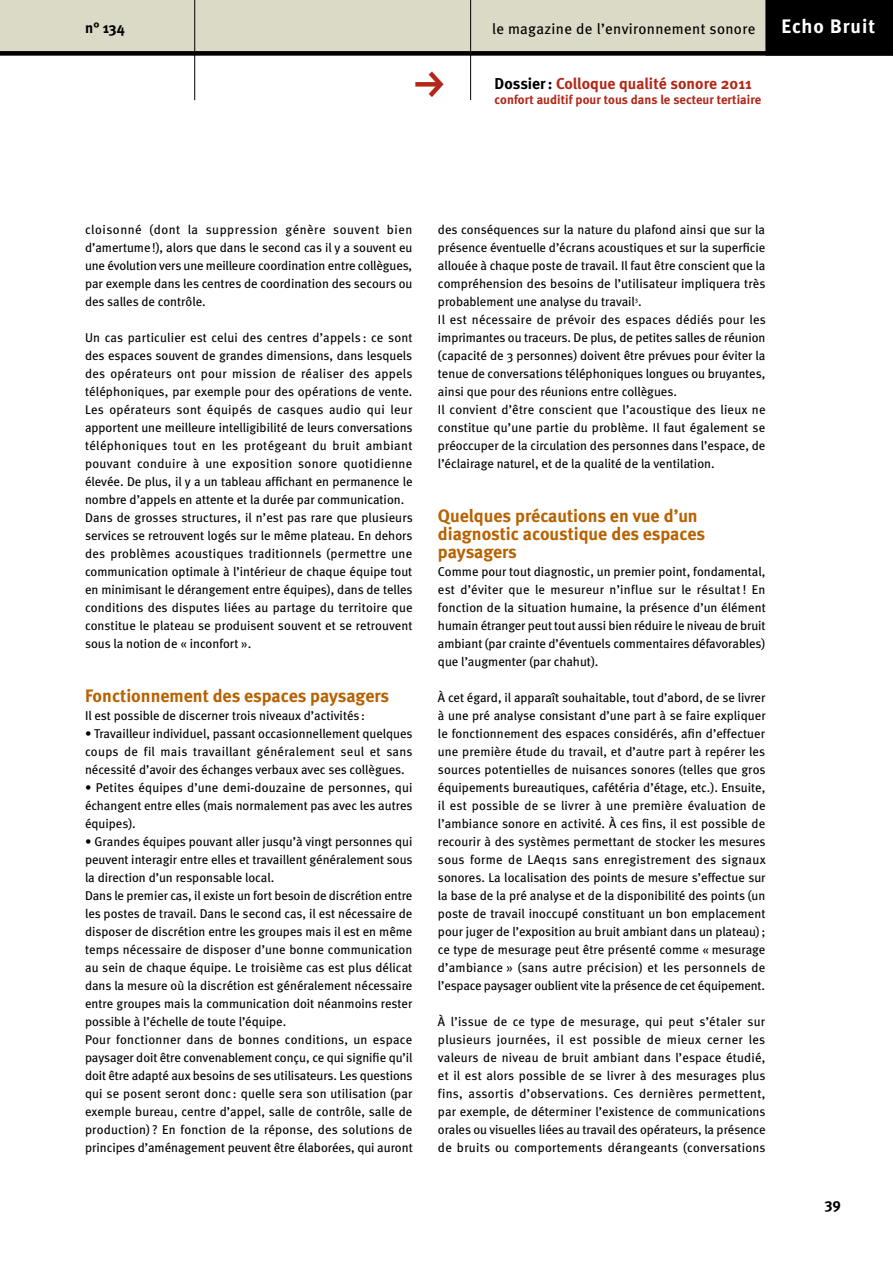
<style>
.page{position:relative;width:893px;height:1263px;background:#fff}
.page>*{position:absolute;margin:0;border:0;box-sizing:border-box;transform-origin:0 0}
.t1{font:45px "FF Dingbests";color:#b22717}
.t2{font:700 19.5px "Meta";letter-spacing:.05em;color:#fff}
.t3{font:700 18px/18px "Meta";color:#b76200}
.t4{font:700 15.75px "Meta";letter-spacing:.005em;color:#b22717}
.t5{font:15px "Meta";letter-spacing:.025em;color:#000}
.t6{font:700 15px "Meta";color:#000}
.t7{font:12.75px/18px "Meta";color:#000;text-align:justify}
.t8{font:700 12.75px "Meta";letter-spacing:.005em;color:#b22717}
.s1{color:#000}
</style>
<div class="page">
<div style="left:0;top:0;width:893px;height:56px;background:#dadac6"></div>
<hr style="left:470px;top:0;width:1px;height:100px;background:#000">
<hr style="left:194px;top:0;width:1px;height:100px;background:#000">
<div style="left:765px;top:0;width:128px;height:56px;background:#000"></div>
<div style="left:0;top:51px;width:893px;height:5px;background:#000"></div>
<p class="t6" style="left:85px;top:19px;width:41px">n° 134</p>
<h2 class="t2" style="left:782px;top:15px;width:95px">Echo Bruit</h2>
<h1 class="t1" style="left:405px;top:101px;width:35px;rotate:-90deg">g</h1>
<p class="t4" style="left:495px;top:74px;width:259px"><span class="s1">Dossier:</span> Colloque qualité sonore 2011</p>
<p class="t8" style="left:495px;top:92px;width:268px">confort auditif pour tous dans le secteur tertiaire</p>
<p class="t5" style="left:492px;top:20px;width:265px">le magazine de l’environnement sonore</p>
<p class="t7" style="left:85px;top:220px;width:329px">cloisonné (dont la suppression génère souvent bien d’amertume!), alors que dans le second cas il y a souvent eu une évolution vers une meilleure coordination entre collègues, par exemple dans les centres de coordination des secours ou des salles de contrôle.</p>
<p class="t7" style="left:85px;top:328px;width:329px;text-align:left">Un cas particulier est celui des centres d’appels : ce sont des espaces souvent de grandes dimensions, dans lesquels des opérateurs ont pour mission de réaliser des appels téléphoniques, par exemple pour des opérations de vente.<br>Les opérateurs sont équipés de casques audio qui leur apportent une meilleure intelligibilité de leurs conversations téléphoniques tout en les protégeant du bruit ambiant pouvant conduire à une exposition sonore quotidienne élevée. De plus, il y a un tableau affichant en permanence le nombre d’appels en attente et la durée par communication.<br>Dans de grosses structures, il n’est pas rare que plusieurs services se retrouvent logés sur le même plateau. En dehors des problèmes acoustiques traditionnels (permettre une communication optimale à l’intérieur de chaque équipe tout en minimisant le dérangement entre équipes), dans de telles conditions des disputes liées au partage du territoire que constitue le plateau se produisent souvent et se retrouvent sous la notion de « inconfort ».</p>
<h3 class="t3" style="left:85px;top:687px;width:306px">Fonctionnement des espaces paysagers</h3>
<p class="t7" style="left:85px;top:706px;width:281px">Il est possible de discerner trois niveaux d’activités:</p>
<p class="t7" style="left:85px;top:724px;width:329px">• Travailleur individuel, passant occasionnellement quelques coups de fil mais travaillant généralement seul et sans nécessité d’avoir des échanges verbaux avec ses collègues.</p>
<p class="t7" style="left:85px;top:778px;width:329px">• Petites équipes d’une demi-douzaine de personnes, qui échangent entre elles (mais normalement pas avec les autres équipes).</p>
<p class="t7" style="left:85px;top:832px;width:329px;text-align:left">• Grandes équipes pouvant aller jusqu’à vingt personnes qui peuvent interagir entre elles et travaillent généralement sous la direction d’un responsable local.<br>Dans le premier cas, il existe un fort besoin de discrétion entre les postes de travail. Dans le second cas, il est nécessaire de disposer de discrétion entre les groupes mais il est en même temps nécessaire de disposer d’une bonne communication au sein de chaque équipe. Le troisième cas est plus délicat dans la mesure où la discrétion est généralement nécessaire entre groupes mais la communication doit néanmoins rester possible à l’échelle de toute l’équipe.<br>Pour fonctionner dans de bonnes conditions, un espace paysager doit être convenablement conçu, ce qui signifie qu’il doit être adapté aux besoins de ses utilisateurs. Les questions qui se posent seront donc : quelle sera son utilisation (par exemple bureau, centre d’appel, salle de contrôle, salle de production) ? En fonction de la réponse, des solutions de principes d’aménagement peuvent être élaborées, qui auront</p>
<p class="t7" style="left:438px;top:220px;width:329px;text-align:left">des conséquences sur la nature du plafond ainsi que sur la présence éventuelle d’écrans acoustiques et sur la superficie allouée à chaque poste de travail. Il faut être conscient que la compréhension des besoins de l’utilisateur impliquera très probablement une analyse du travail<sup>3</sup>.<br>Il est nécessaire de prévoir des espaces dédiés pour les imprimantes ou traceurs. De plus, de petites salles de réunion (capacité de 3 personnes) doivent être prévues pour éviter la tenue de conversations téléphoniques longues ou bruyantes, ainsi que pour des réunions entre collègues.<br>Il convient d’être conscient que l’acoustique des lieux ne constitue qu’une partie du problème. Il faut également se préoccuper de la circulation des personnes dans l’espace, de l’éclairage naturel, et de la qualité de la ventilation.</p>
<h3 class="t3" style="left:438px;top:507px;width:269px">Quelques précautions en vue d’un diagnostic acoustique des espaces paysagers</h3>
<p class="t7" style="left:438px;top:562px;width:329px">Comme pour tout diagnostic, un premier point, fondamental, est d’éviter que le mesureur n’influe sur le résultat ! En fonction de la situation humaine, la présence d’un élément humain étranger peut tout aussi bien réduire le niveau de bruit ambiant (par crainte d’éventuels commentaires défavorables) que l’augmenter (par chahut).</p>
<p class="t7" style="left:438px;top:688px;width:329px">À cet égard, il apparaît souhaitable, tout d’abord, de se livrer à une pré analyse consistant d’une part à se faire expliquer le fonctionnement des espaces considérés, afin d’effectuer une première étude du travail, et d’autre part à repérer les sources potentielles de nuisances sonores (telles que gros équipements bureautiques, cafétéria d’étage, etc.). Ensuite, il est possible de se livrer à une première évaluation de l’ambiance sonore en activité. À ces fins, il est possible de recourir à des systèmes permettant de stocker les mesures sous forme de LAeq1s sans enregistrement des signaux sonores. La localisation des points de mesure s’effectue sur la base de la pré analyse et de la disponibilité des points (un poste de travail inoccupé constituant un bon emplacement pour juger de l’exposition au bruit ambiant dans un plateau); ce type de mesurage peut être présenté comme « mesurage d’ambiance » (sans autre précision) et les personnels de l’espace paysager oublient vite la présence de cet équipement.</p>
<p class="t7" style="left:438px;top:1012px;width:329px">À l’issue de ce type de mesurage, qui peut s’étaler sur plusieurs journées, il est possible de mieux cerner les valeurs de niveau de bruit ambiant dans l’espace étudié, et il est alors possible de se livrer à des mesurages plus fins, assortis d’observations. Ces dernières permettent, par exemple, de déterminer l’existence de communications orales ou visuelles liées au travail des opérateurs, la présence de bruits ou comportements dérangeants (conversations</p>
<p class="t6" style="left:824px;top:1195px;width:18px">39</p>
</div>
